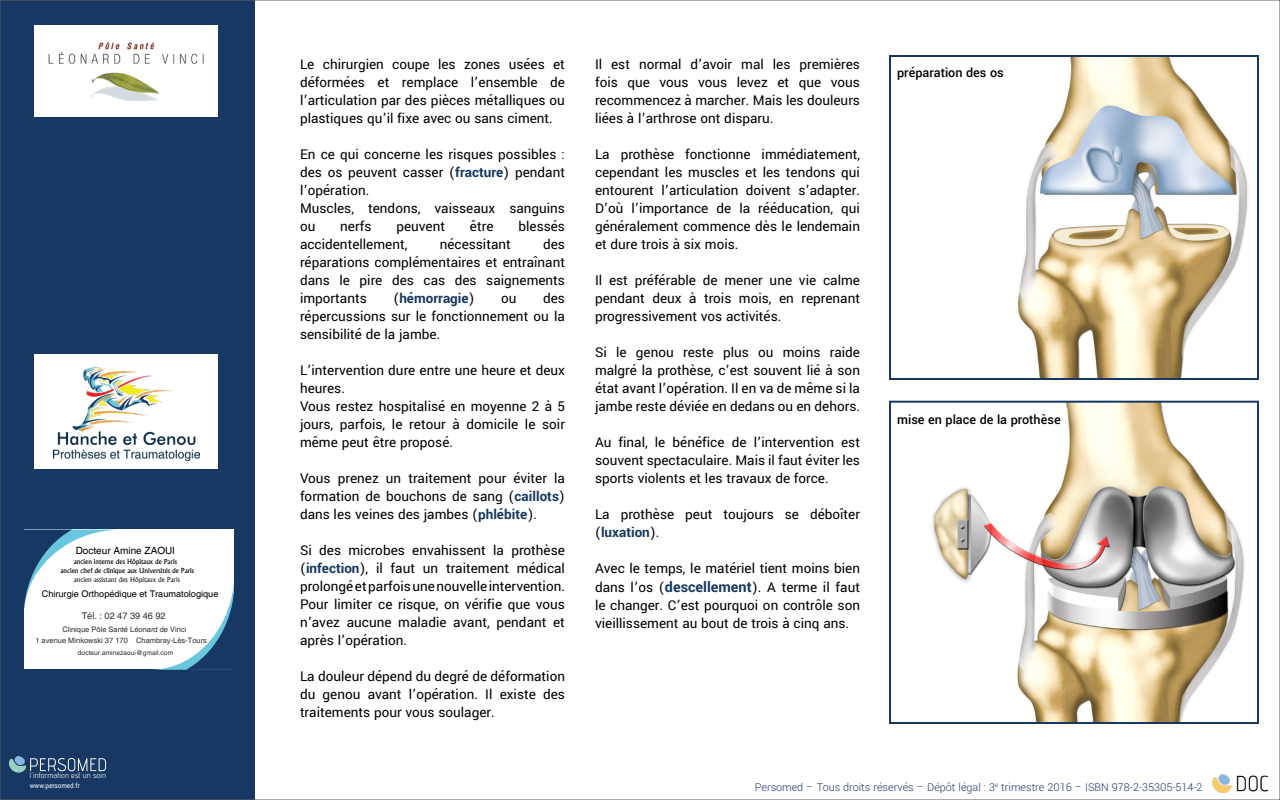
<style>
.page{position:relative;width:1280px;height:800px;background:#fff}
.page>*{position:absolute;margin:0;border:0;box-sizing:border-box;transform-origin:0 0}
.t1{font:15px/18px "Yantramanav";color:#000;text-align:justify}
.t2{font:700 15px "Yantramanav";color:#173863}
.t3{font:500 14px "Yantramanav";color:#000}
.t4{font:300 12px "Yantramanav";color:#173863}
.t5{font:10px "Helvetica";color:#010000}
.t6{font:9.2px "Helvetica";color:#010000}
.t7{font:9.2px "Helvetica";color:#303028}
.t8{font:8px "advent";letter-spacing:.015em;color:#fff}
.t9{font:7.7px "Yantramanav";color:#fff;scale:.91 1}
.t10{font:7.5px "Helvetica";color:#303028}
.t11{font:500 6.7px "Albertus";color:#010000}
.t12{font:500 6.7px "Albertus";color:#303028}
.t13{font:6.7px "Helvetica";color:#303028}
.s1{font-weight:700;color:#173863}
.s2{font-weight:400;color:#000}
.s3{font-weight:700;font-size:16px;color:#173863}
</style>
<div class="page">
<div style="left:0;top:0;width:255px;height:800px;background:#173863"></div>
<img style="left:1017px;top:58px;width:232px;height:319px">
<div style="left:889px;top:55px;width:370px;height:325px;border:2px solid #173863"></div>
<img style="left:932px;top:404px;width:313px;height:317px">
<div style="left:889px;top:401px;width:370px;height:323px;border:2px solid #173863"></div>
<div style="left:35px;top:354px;width:183px;height:115px;background:#fff"></div>
<img style="left:54px;top:367px;width:145px;height:93px">
<div style="left:35px;top:25px;width:183px;height:91px;background:#fff"></div>
<img style="left:49px;top:42px;width:155px;height:58px">
<div style="left:24px;top:530px;width:210px;height:139px;background:#fff"></div>
<svg style="left:161px;top:583px;width:73px;height:86px"></svg>
<svg style="left:24px;top:530px;width:88px;height:80px"></svg>
<svg style="left:9px;top:756px;width:97px;height:17px"></svg>
<img style="left:1213px;top:775px;width:55px;height:18px">
<p class="t5" style="left:76px;top:544px;width:101px">Docteur Amine ZAOUI</p>
<p class="t6" style="left:42px;top:588px;width:178px">Chirurgie Orthopédique et Traumatologique</p>
<p class="t10" style="left:35px;top:636px;width:173px">1 avenue Minkowski 37 170 Chambray-Lès-Tours</p>
<p class="t11" style="left:74px;top:558px;width:105px">ancien interne des Hôpitaux de Paris</p>
<p class="t11" style="left:60px;top:566px;width:135px">ancien chef de clinique aux Universités de Paris</p>
<p class="t12" style="left:74px;top:575px;width:108px">ancien assistant des Hôpitaux de Paris</p>
<p class="t7" style="left:82px;top:610px;width:86px">Tél. : 02 47 39 46 92</p>
<p class="t10" style="left:62px;top:625px;width:126px">Clinique Pôle Santé Léonard de Vinci</p>
<p class="t13" style="left:78px;top:649px;width:97px">docteur.aminezaoui@gmail.com</p>
<p class="t8" style="left:30px;top:771px;width:78px">l’information est un soin</p>
<p class="t9" style="left:30px;top:781px;width:56px">www.persomed.fr</p>
<p class="t1" style="left:300px;top:56px;width:267px">Le chirurgien coupe les zones usées et déformées et remplace l’ensemble de l’articulation par des pièces métalliques ou plastiques qu’il fixe avec ou sans ciment.</p>
<p class="t1" style="left:300px;top:146px;width:267px;text-align:left">En ce qui concerne les risques possibles : des os peuvent casser (<span class="s1">fracture</span>) pendant l’opération.<br>Muscles, tendons, vaisseaux sanguins ou</p>
<p class="t1" style="left:340px;top:218px;width:33px">nerfs</p>
<p class="t1" style="left:396px;top:218px;width:50px">peuvent</p>
<p class="t1" style="left:470px;top:218px;width:25px">être</p>
<p class="t1" style="left:518px;top:218px;width:48px">blessés</p>
<p class="t1" style="left:300px;top:236px;width:109px">accidentellement,</p>
<p class="t1" style="left:440px;top:236px;width:73px">nécessitant</p>
<p class="t1" style="left:300px;top:236px;width:267px;text-indent:243px">des réparations complémentaires et entraînant dans le pire des cas des saignements importants</p>
<p class="t2" style="left:393px;top:289px;width:83px"><span class="s2">(</span>hémorragie<span class="s2">)</span></p>
<p class="t1" style="left:501px;top:290px;width:17px">ou</p>
<p class="t1" style="left:300px;top:290px;width:267px;text-indent:243px">des répercussions sur le fonctionnement ou la sensibilité de la jambe.</p>
<p class="t1" style="left:300px;top:362px;width:267px;text-align:left">L’intervention dure entre une heure et deux heures.<br>Vous restez hospitalisé en moyenne 2 à 5 jours, parfois, le retour à domicile le soir même peut être proposé.</p>
<p class="t1" style="left:300px;top:470px;width:267px">Vous prenez un traitement pour éviter la formation de bouchons de sang (<span class="s1">caillots</span>) dans les veines des jambes (<span class="s1">phlébite</span>).</p>
<p class="t1" style="left:300px;top:542px;width:267px">Si des microbes envahissent la prothèse (<span class="s1">infection</span>), il faut un traitement médical prolongé et parfois une nouvelle intervention.<br>Pour limiter ce risque, on vérifie que vous n’avez aucune maladie avant, pendant et après l’opération.</p>
<p class="t1" style="left:300px;top:668px;width:267px">La douleur dépend du degré de déformation du genou avant l’opération. Il existe des traitements pour vous soulager.</p>
<p class="t1" style="left:595px;top:56px;width:267px">Il est normal d’avoir mal les premières fois que vous vous levez et que vous recommencez à marcher. Mais les douleurs liées à l’arthrose ont disparu.</p>
<p class="t1" style="left:595px;top:146px;width:267px">La prothèse fonctionne immédiatement, cependant les muscles et les tendons qui entourent l’articulation doivent s’adapter.<br>D’où l’importance de la rééducation, qui généralement commence dès le lendemain et dure trois à six mois.</p>
<p class="t1" style="left:595px;top:272px;width:267px">Il est préférable de mener une vie calme pendant deux à trois mois, en reprenant progressivement vos activités.</p>
<p class="t1" style="left:595px;top:344px;width:267px">Si le genou reste plus ou moins raide malgré la prothèse, c’est souvent lié à son état avant l’opération. Il en va de même si la jambe reste déviée en dedans ou en dehors.</p>
<p class="t1" style="left:595px;top:434px;width:267px">Au final, le bénéfice de l’intervention est souvent spectaculaire. Mais il faut éviter les sports violents et les travaux de force.</p>
<p class="t1" style="left:595px;top:506px;width:267px">La prothèse peut toujours se déboîter (<span class="s1">luxation</span>).</p>
<p class="t1" style="left:595px;top:559px;width:267px;line-height:18.4px">Avec le temps, le matériel tient moins bien dans l’os (<span class="s3">descellement</span>). A terme il faut le changer. C’est pourquoi on contrôle son vieillissement au bout de trois à cinq ans.</p>
<p class="t3" style="left:897px;top:64px;width:108px">préparation des os</p>
<p class="t3" style="left:897px;top:411px;width:165px">mise en place de la prothèse</p>
<p class="t4" style="left:755px;top:780px;width:449px">Persomed – Tous droits réservés – Dépôt légal : 3<sup>e</sup> trimestre 2016 – ISBN 978-2-35305-514-2</p>
</div>
